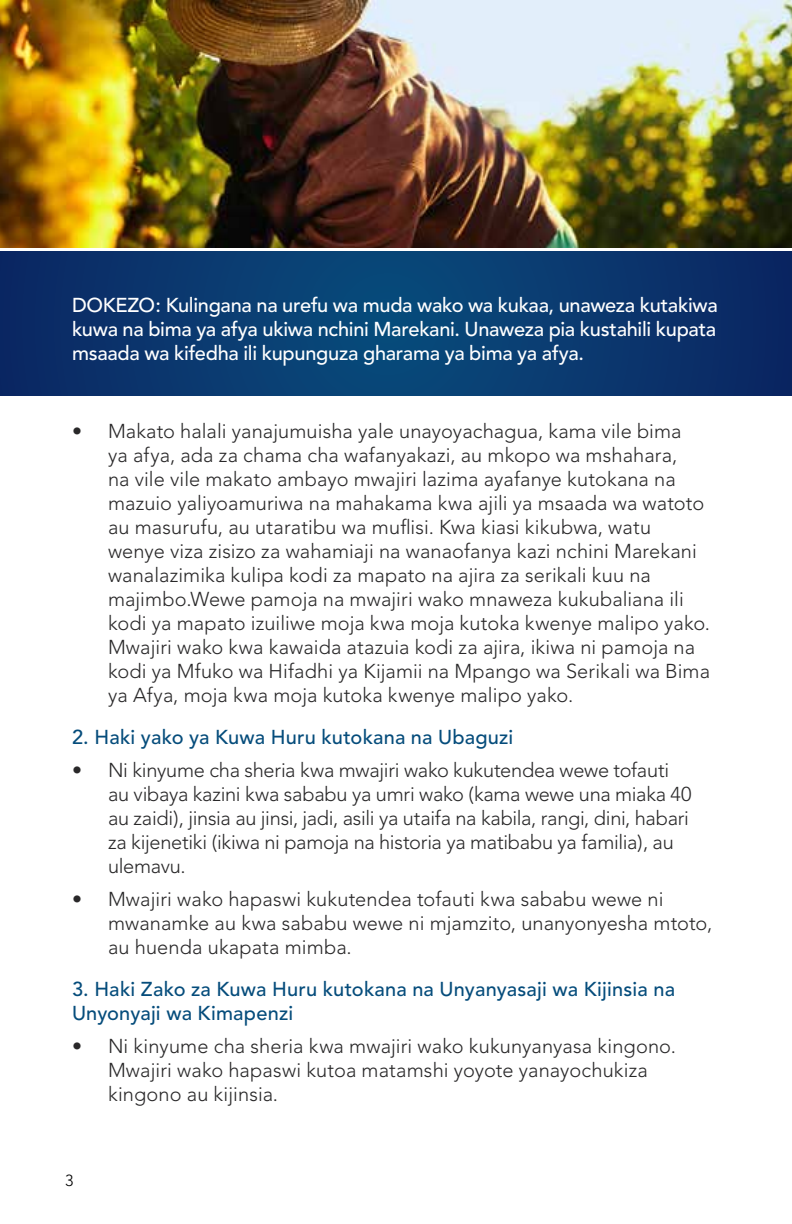
<style>
.page{position:relative;width:792px;height:1224px;background:#fff}
.page>*{position:absolute;margin:0;border:0;box-sizing:border-box;transform-origin:0 0}
.t1{font:300 20px/24px "Avenir";letter-spacing:.005em;color:#292829}
.t2{font:300 20px/24px "Avenir";letter-spacing:-.015em;color:#292829}
.t3{font:500 20px/24px "Avenir";letter-spacing:-.015em;color:#fff;text-align:justify}
.t4{font:500 20px/24px "Avenir";letter-spacing:.01em;color:#054c7b}
.t5{font:300 16px "Avenir";color:#000}
</style>
<div class="page">
<svg style="left:0;top:251px;width:792px;height:145px;background:#09386e"></svg>
<img style="left:0;top:0;width:792px;height:247px">
<p class="t3" style="left:72px;top:294px;width:647px">DOKEZO: Kulingana na urefu wa muda wako wa kukaa, unaweza kutakiwa kuwa na bima ya afya ukiwa nchini Marekani. Unaweza pia kustahili kupata msaada wa kifedha ili kupunguza gharama ya bima ya afya.</p>
<p class="t1" style="left:108px;top:419px;width:604px;text-indent:-36px">• Makato halali yanajumuisha yale unayoyachagua, kama vile bima<br>ya afya, ada za chama cha wafanyakazi, au mkopo wa mshahara,<br>na vile vile makato ambayo mwajiri lazima ayafanye kutokana na mazuio yaliyoamuriwa na mahakama kwa ajili ya msaada wa watoto au masurufu, au utaratibu wa muflisi. Kwa kiasi kikubwa, watu wenye viza zisizo za wahamiaji na wanaofanya kazi nchini Marekani wanalazimika kulipa kodi za mapato na ajira za serikali kuu na majimbo.Wewe pamoja na mwajiri wako mnaweza kukubaliana ili kodi ya mapato izuiliwe moja kwa moja kutoka kwenye malipo yako.<br>Mwajiri wako kwa kawaida atazuia kodi za ajira, ikiwa ni pamoja na kodi ya Mfuko wa Hifadhi ya Kijamii na Mpango wa Serikali wa Bima ya Afya, moja kwa moja kutoka kwenye malipo yako.</p>
<p class="t4" style="left:72px;top:726px;width:443px">2. Haki yako ya Kuwa Huru kutokana na Ubaguzi</p>
<p class="t2" style="left:108px;top:758px;width:585px;text-indent:-36px">• Ni kinyume cha sheria kwa mwajiri wako kukutendea wewe tofauti au vibaya kazini kwa sababu ya umri wako (kama wewe una miaka 40 au zaidi), jinsia au jinsi, jadi, asili ya utaifa na kabila, rangi, dini, habari za kijenetiki (ikiwa ni pamoja na historia ya matibabu ya familia), au ulemavu.</p>
<p class="t1" style="left:108px;top:887px;width:606px;text-indent:-36px">• Mwajiri wako hapaswi kukutendea tofauti kwa sababu wewe ni mwanamke au kwa sababu wewe ni mjamzito, unanyonyesha mtoto, au huenda ukapata mimba.</p>
<p class="t4" style="left:72px;top:978px;width:605px">3. Haki Zako za Kuwa Huru kutokana na Unyanyasaji wa Kijinsia na<br>Unyonyaji wa Kimapenzi</p>
<p class="t1" style="left:108px;top:1034px;width:570px;text-indent:-36px">• Ni kinyume cha sheria kwa mwajiri wako kukunyanyasa kingono.<br>Mwajiri wako hapaswi kutoa matamshi yoyote yanayochukiza kingono au kijinsia.</p>
<p class="t5" style="left:65px;top:1171px;width:10px">3</p>
</div>
